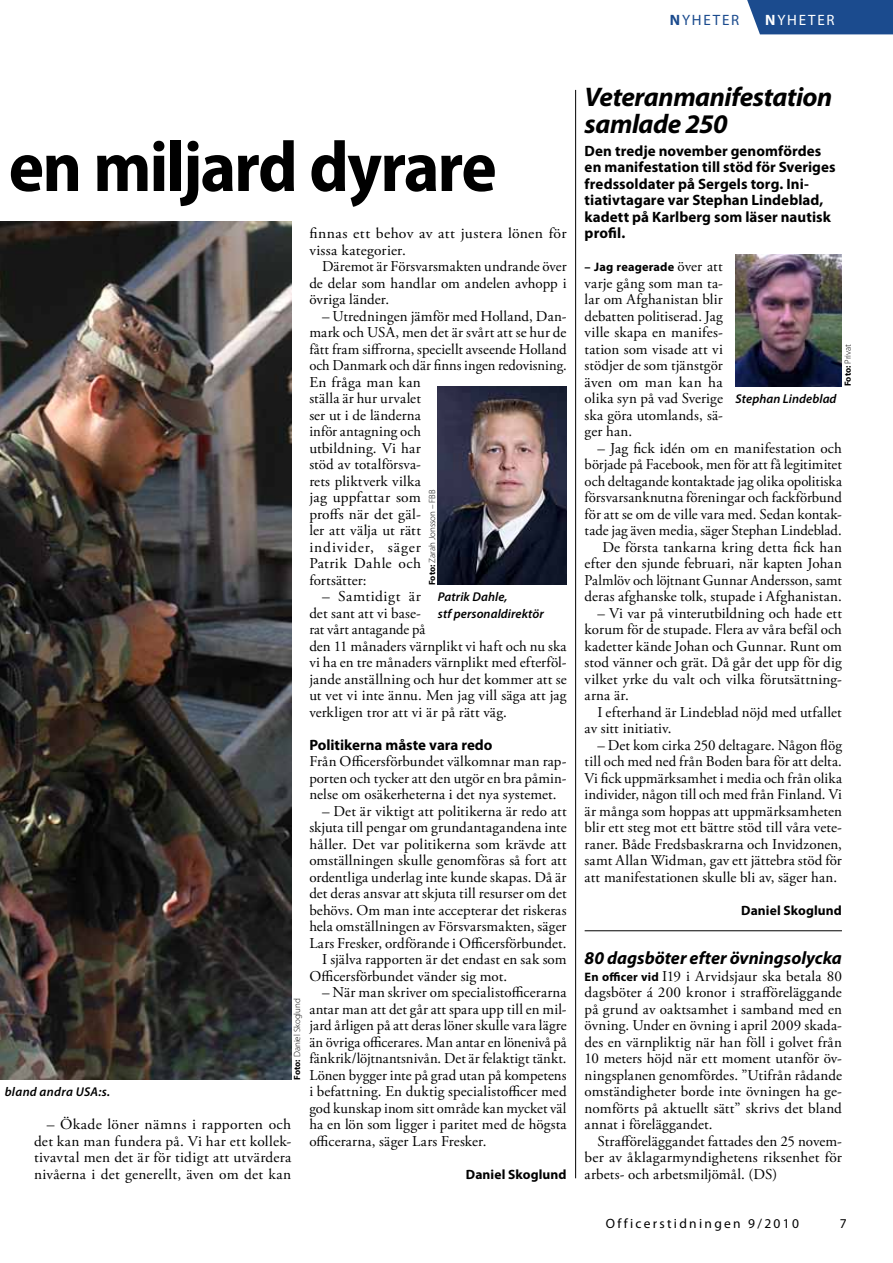
<style>
.page{position:relative;width:893px;height:1263px;background:#fff}
.page>*{position:absolute;margin:0;border:0;box-sizing:border-box;transform-origin:0 0}
.t1{font:700 semi-condensed 72px "Myriad Pro";letter-spacing:-.025em;color:#000}
.t2{font:italic 700 27px/27px "Myriad Pro";letter-spacing:-.015em;color:#000}
.t3{font:italic 700 18px "Myriad Pro";color:#000}
.t4{font:15px/16.5px "Adobe Garamond Pro";letter-spacing:.01em;color:#000;text-align:justify}
.t5{font:700 15px/16.5px "Myriad Pro";letter-spacing:.005em;color:#000}
.t6{font:15px/16.5px "Adobe Garamond Pro";letter-spacing:.01em;color:#000;text-align:justify;scale:1.04 1}
.t7{font:15px/16.5px "Adobe Garamond Pro";letter-spacing:.01em;color:#000;scale:1.05 1}
.t8{font:15px "Myriad Pro";color:#1b4b8e}
.t9{font:15px "Myriad Pro";color:#fff}
.t10{font:700 13.5px "Myriad Pro";letter-spacing:.005em;color:#000}
.t11{font:13.5px "Myriad Pro";letter-spacing:.17em;color:#000}
.t12{font:italic 600 12.75px/16.5px "Myriad Pro";letter-spacing:.005em;color:#000}
.t13{font:italic 600 12.75px "Myriad Pro";letter-spacing:.025em;color:#000}
.t14{font:700 12.3px "Myriad Pro";letter-spacing:.01em;color:#000}
.t15{font:300 9px "Myriad Pro";color:#000}
.s1{font-weight:700}
.s2{font-family:"Adobe Garamond Pro";font-weight:400;font-size:15px}
.s3{font-family:"Myriad Pro";font-weight:700;font-size:12.3px}
</style>
<div class="page">
<div style="left:747px;top:0;width:146px;height:34px;background:#1b4b8e"></div>
<img style="left:736px;top:255px;width:106px;height:132px">
<hr style="left:575px;top:90px;width:1px;height:1088px;background:#000">
<hr style="left:585px;top:930px;width:257px;height:1px;background:#000">
<img style="left:0;top:222px;width:291px;height:858px">
<img style="left:438px;top:387px;width:129px;height:198px">
<p class="t8" style="left:670px;top:11px;width:23px"><span class="s1">n</span> yheter</p>
<p class="t9" style="left:765px;top:11px;width:23px"><span class="s1">n</span> yheter</p>
<h1 class="t1" style="left:9px;top:127px;width:490px">en miljard dyrare</h1>
<p class="t7" style="left:309px;top:226px;width:246px">finnas ett behov av att justera lönen för vissa kategorier.</p>
<p class="t4" style="left:309px;top:259px;width:259px;text-indent:13px">Däremot är Försvarsmakten undrande över de delar som handlar om andelen avhopp i övriga länder.</p>
<p class="t4" style="left:309px;top:308px;width:259px;text-align:left;text-indent:13px">– Utredningen jämför med Holland, Dan&shy;mark och USA, men det är svårt att se hur de fått fram siffrorna, speciellt avseende Holland och Danmark och där finns ingen redovisning.<br>En fråga man kan<br>ställa är hur urvalet<br>ser ut i de länderna<br>inför antagning och<br>utbildning. Vi har<br>stöd av totalförsva-<br>rets pliktverk vilka<br>jag uppfattar som<br>proffs när det gäl-<br>ler att välja ut rätt<br>individer, säger<br>Patrik Dahle och<br>fortsätter:</p>
<p class="t4" style="left:309px;top:589px;width:259px;text-align:left;text-indent:13px">– Samtidigt är<br>det sant att vi base-<br>rat vårt antagande på<br>den 11 månaders värnplikt vi haft och nu ska vi ha en tre månaders värnplikt med efterföl&shy;jande anställning och hur det kommer att se ut vet vi inte ännu. Men jag vill säga att jag verkligen tror att vi är på rätt väg.</p>
<p class="t5" style="left:309px;top:736px;width:185px">Politikerna måste vara redo</p>
<p class="t4" style="left:309px;top:754px;width:259px">Från Officersförbundet välkomnar man rap&shy;porten och tycker att den utgör en bra påmin&shy;nelse om osäkerheterna i det nya systemet.</p>
<p class="t4" style="left:322px;top:803px;width:246px">– Det är viktigt att politikerna är redo att</p>
<p class="t4" style="left:309px;top:820px;width:259px">skjuta till pengar om grundantagandena inte</p>
<p class="t4" style="left:309px;top:836px;width:259px">håller. Det var politikerna som krävde att</p>
<p class="t4" style="left:309px;top:853px;width:259px">omställningen skulle genomföras så fort att</p>
<p class="t4" style="left:309px;top:869px;width:259px">ordentliga underlag inte kunde skapas. Då är</p>
<p class="t4" style="left:309px;top:886px;width:259px">det deras ansvar att skjuta till resurser om det</p>
<p class="t4" style="left:309px;top:902px;width:259px">behövs. Om man inte accepterar det riskeras</p>
<p class="t4" style="left:309px;top:919px;width:259px">hela omställningen av Försvarsmakten, säger</p>
<p class="t4" style="left:309px;top:935px;width:259px">Lars Fresker, ordförande i Officersförbundet.</p>
<p class="t4" style="left:322px;top:952px;width:246px">I själva rapporten är det endast en sak som</p>
<p class="t4" style="left:309px;top:968px;width:199px">Officersförbundet vänder sig mot.</p>
<p class="t4" style="left:309px;top:985px;width:259px;text-indent:13px">– När man skriver om specialistofficerarna antar man att det går att spara upp till en mil&shy;jard årligen på att deras löner skulle vara lägre än övriga officerares. Man antar en lönenivå på fänkrik/löjtnantsnivån. Det är felaktigt tänkt.<br>Lönen bygger inte på grad utan på kompetens i befattning. En duktig specialistofficer med god kunskap inom sitt område kan mycket väl ha en lön som ligger i paritet med de högsta officerarna, säger Lars Fresker.</p>
<p class="t10" style="left:466px;top:1165px;width:102px">Daniel Skoglund</p>
<p class="t15" style="left:427px;top:585px;width:97px;rotate:-90deg"><span class="s1">Foto:</span> Zarah Jonsson – FBB</p>
<p class="t12" style="left:438px;top:588px;width:107px">Patrik Dahle,<br>stf personaldirektör</p>
<p class="t15" style="left:292px;top:1080px;width:83px;rotate:-90deg"><span class="s1">Foto:</span> Daniel Skoglund</p>
<p class="t13" style="left:5px;top:1084px;width:107px">bland andra USA:s.</p>
<p class="t6" style="left:34px;top:1117px;width:249px;text-indent:13px">– Ökade löner nämns i rapporten och det kan man fundera på. Vi har ett kollek&shy;tivavtal men det är för tidigt att utvärdera nivåerna i det generellt, även om det kan</p>
<h2 class="t2" style="left:585px;top:83px;width:249px">Veteranmanifestation samlade 250</h2>
<p class="t5" style="left:585px;top:142px;width:253px">Den tredje november genomfördes en manifestation till stöd för Sveriges fredssoldater på Sergels torg. Ini&shy;tiativtagare var Stephan Lindeblad, kadett på Karlberg som läser nautisk profil.</p>
<p class="t14" style="left:585px;top:259px;width:140px">– Jag reagerade <span class="s2">över att</span></p>
<p class="t4" style="left:585px;top:275px;width:140px">varje gång som man ta&shy;lar om Afghanistan blir debatten politiserad. Jag ville skapa en manifes&shy;tation som visade att vi stödjer de som tjänstgör även om man kan ha olika syn på vad Sverige ska göra utomlands, sä&shy;ger han.</p>
<p class="t4" style="left:585px;top:440px;width:259px;text-align:right">– Jag fick idén om en manifestation och började på Facebook, men för att få legitimitet och deltagande kontaktade jag olika opolitiska försvarsanknutna föreningar och fackförbund för att se om de ville vara med. Sedan kontak&shy;tade jag även media, säger Stephan Lindeblad.<br>De första tankarna kring detta fick han efter den sjunde februari, när kapten Johan Palmlöv och löjtnant Gunnar Andersson, samt deras afghanske tolk, stupade i Afghanistan.</p>
<p class="t4" style="left:585px;top:605px;width:259px;text-indent:13px">– Vi var på vinterutbildning och hade ett korum för de stupade. Flera av våra befäl och kadetter kände Johan och Gunnar. Runt om stod vänner och grät. Då går det upp för dig vilket yrke du valt och vilka förutsättning&shy;arna är.</p>
<p class="t4" style="left:585px;top:704px;width:259px;text-indent:13px">I efterhand är Lindeblad nöjd med utfallet av sitt initiativ.</p>
<p class="t4" style="left:585px;top:737px;width:259px;text-indent:13px">– Det kom cirka 250 deltagare. Någon flög till och med ned från Boden bara för att delta.<br>Vi fick uppmärksamhet i media och från olika individer, någon till och med från Finland. Vi är många som hoppas att uppmärksamheten blir ett steg mot ett bättre stöd till våra vete&shy;raner. Både Fredsbaskrarna och Invidzonen, samt Allan Widman, gav ett jättebra stöd för att manifestationen skulle bli av, säger han.</p>
<p class="t10" style="left:741px;top:901px;width:102px">Daniel Skoglund</p>
<p class="t3" style="left:585px;top:946px;width:259px">80 dagsböter efter övningsolycka</p>
<p class="t4" style="left:585px;top:968px;width:259px"><span class="s3">En officer vid</span> I19 i Arvidsjaur ska betala 80 dagsböter á 200 kronor i strafföreläggande på grund av oaktsamhet i samband med en övning. Under en övning i april 2009 skada&shy;des en värnpliktig när han föll i golvet från 10 meters höjd när ett moment utanför öv&shy;ningsplanen genomfördes. ”Utifrån rådande omständigheter borde inte övningen ha ge&shy;nomförts på aktuellt sätt” skrivs det bland annat i föreläggandet.</p>
<p class="t4" style="left:585px;top:1133px;width:259px;text-indent:13px">Strafföreläggandet fattades den 25 novem&shy;ber av åklagarmyndighetens riksenhet för arbets- och arbetsmiljömål. (DS)</p>
<p class="t15" style="left:843px;top:386px;width:44px;rotate:-90deg"><span class="s1">Foto:</span> Privat</p>
<p class="t12" style="left:736px;top:390px;width:102px">Stephan Lindeblad</p>
<p class="t11" style="left:606px;top:1215px;width:195px">Officerstidningen 9/2010</p>
<p class="t11" style="left:840px;top:1215px;width:8px">7</p>
</div>
